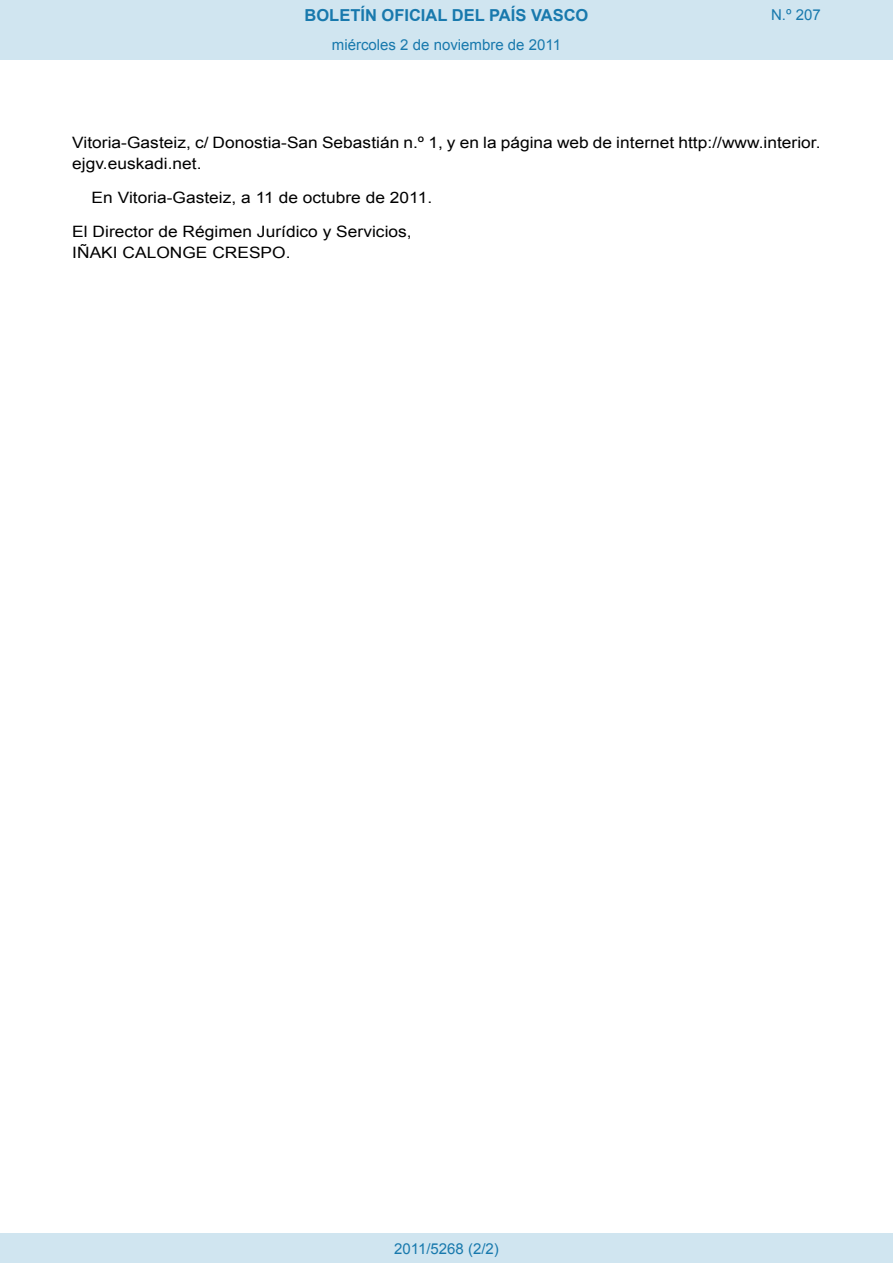
<style>
.page{position:relative;width:893px;height:1263px;background:#fff}
.page>*{position:absolute;margin:0;border:0;box-sizing:border-box;transform-origin:0 0}
.t1{font:700 16.5px "Arial";color:#1879ad}
.BOPVDetalle{font:15.6px/21px "Arial";color:#000;scale:1.11 1}
.BOPVFirmaPuesto{font:15.6px "Arial";color:#000;scale:1.11 1}
.BOPVFirmaLugFec{font:15.6px "Arial";color:#000;scale:1.11 1}
.BOPVFirmaNombre{font:15.6px "Arial";color:#000;scale:1.11 1}
.Paginacion_Centro{font:15px "Arial";color:#1879ad}
</style>
<div class="page">
<div style="left:0;top:0;width:893px;height:60px;background:#d0e5f0"></div>
<div style="left:0;top:1233px;width:893px;height:30px;background:#d0e5f0"></div>
<p class="t1" style="left:305px;top:4px;width:285px">BOLETÍN OFICIAL DEL PAÍS VASCO</p>
<p class="Paginacion_Centro" style="left:332px;top:35px;width:231px">miércoles 2 de noviembre de 2011</p>
<p class="Paginacion_Centro" style="left:771px;top:5px;width:51px">N.º 207</p>
<p class="BOPVDetalle" style="left:72px;top:132px;width:676px">Vitoria-Gasteiz, c/ Donostia-San Sebastián n.º 1, y en la página web de internet http://www.interior. ejgv.euskadi.net.</p>
<p class="BOPVFirmaLugFec" style="left:92px;top:187px;width:308px">En Vitoria-Gasteiz, a 11 de octubre de 2011.</p>
<p class="BOPVFirmaPuesto" style="left:72px;top:221px;width:307px">El Director de Régimen Jurídico y Servicios,</p>
<p class="BOPVFirmaNombre" style="left:72px;top:242px;width:198px">IÑAKI CALONGE CRESPO.</p>
<p class="Paginacion_Centro" style="left:394px;top:1238px;width:106px">2011/5268 (2/2)</p>
</div>
